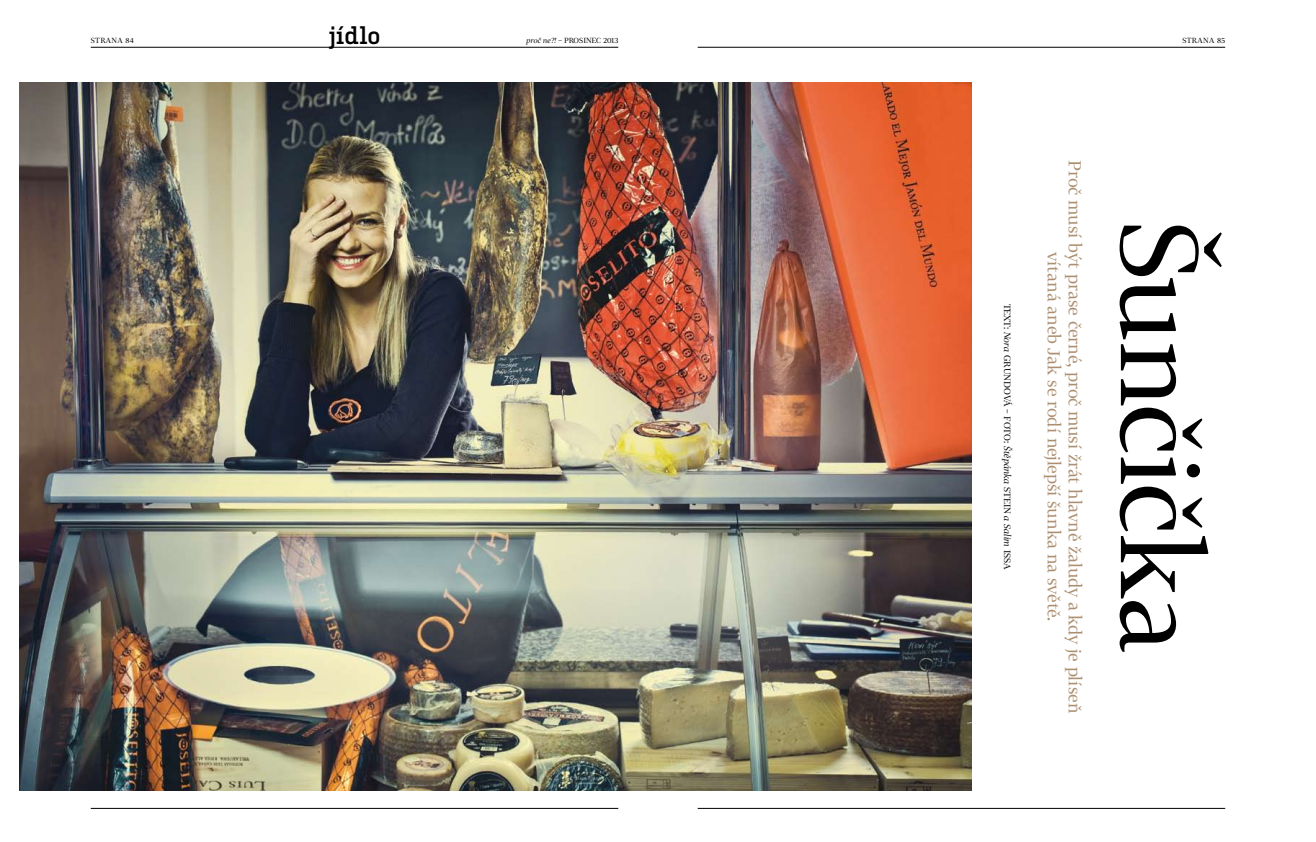
<style>
.page{position:relative;width:1316px;height:842px;background:#fff}
.page>*{position:absolute;margin:0;border:0;box-sizing:border-box;transform-origin:0 0}
.t1{font:107.7px "Tabac G2";color:#000}
.t2{font:600 24px "Kulturista";letter-spacing:-.005em;color:#000}
.t3{font:17px/21px "Tabac G2";letter-spacing:-.01em;color:#ac8f70;text-align:center}
.t4{font:9px "Tabac G2";color:#000}
.t5{font:7.3px "Tabac G2";color:#000}
.s1{font-style:italic}
</style>
<div class="page">
<hr style="left:91px;top:47px;width:527px;height:1px;background:#000">
<hr style="left:91px;top:808px;width:527px;height:1px;background:#000">
<hr style="left:697px;top:47px;width:528px;height:1px;background:#000">
<hr style="left:697px;top:808px;width:528px;height:1px;background:#000">
<img style="left:20px;top:82px;width:951px;height:709px">
<p class="t5" style="left:91px;top:35px;width:45px">STRANA 84</p>
<h2 class="t2" style="left:328px;top:18px;width:53px">jídlo</h2>
<p class="t5" style="left:526px;top:35px;width:93px"><span class="s1">proč ne?!</span> – PROSINEC 2013</p>
<p class="t5" style="left:1182px;top:35px;width:44px">STRANA 85</p>
<p class="t4" style="left:1013px;top:304px;width:266px;rotate:90deg">TEXT: <span class="s1">Nora</span> GRUNDOVÁ – FOTO: <span class="s1">Štěpánka</span> STEIN <span class="s1">a Salim</span> ISSA</p>
<p class="t3" style="left:1085px;top:160px;width:555px;rotate:90deg">PROČ MUSÍ BÝT PRASE ČERNÉ, PROČ MUSÍ ŽRÁT HLAVNĚ ŽALUDY A KDY JE PLÍSEŇ<br>VÍTANÁ ANEB JAK SE RODÍ NEJLEPŠÍ ŠUNKA NA SVĚTĚ.</p>
<h1 class="t1" style="left:1232px;top:220px;width:434px;rotate:90deg">ŠUNČIČKA</h1>
</div>
